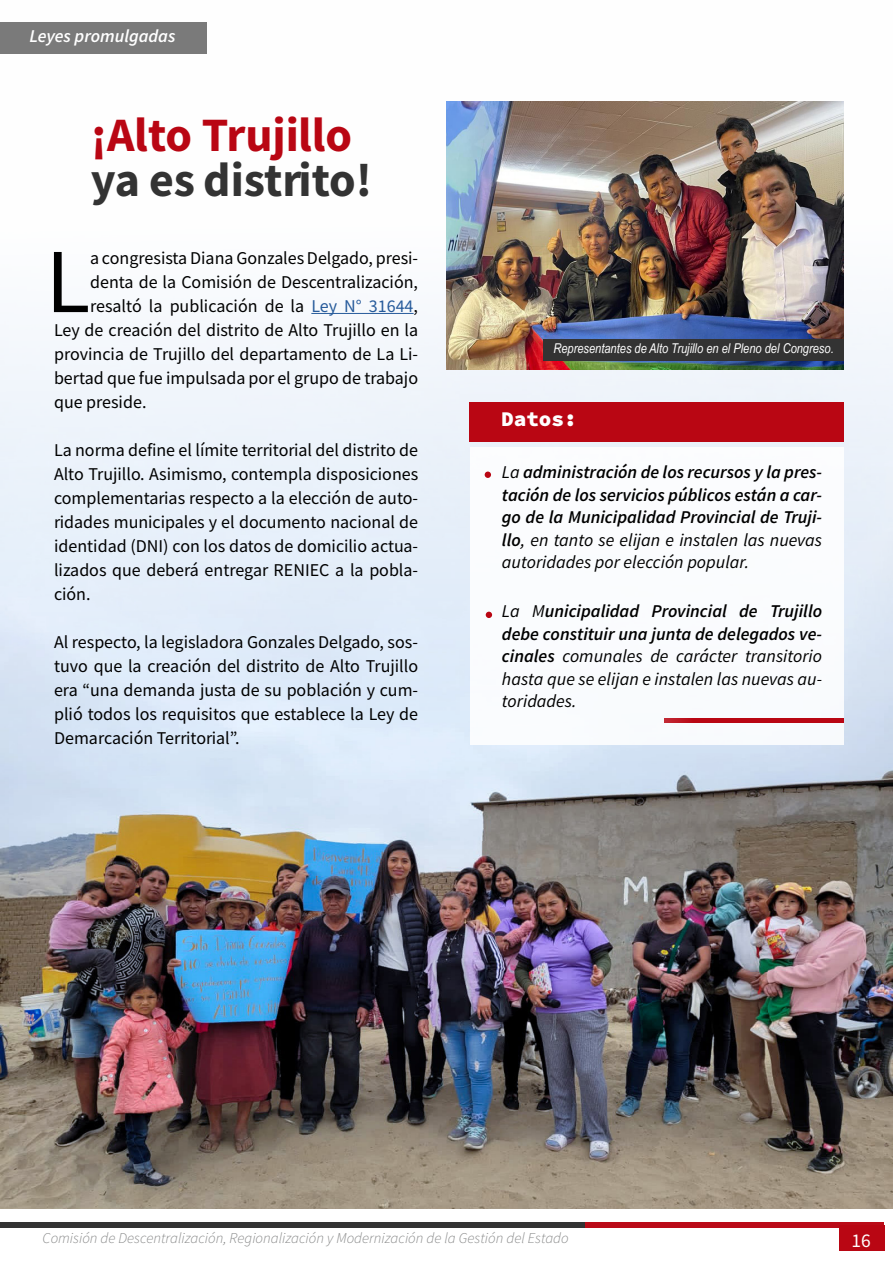
<style>
.page{position:relative;width:893px;height:1263px;background:#fff}
.page>*{position:absolute;margin:0;border:0;box-sizing:border-box;transform-origin:0 0}
.t1{font:91.65px "Source Sans Variable";color:#000}
.t2{font:48px "Source Sans Variable";letter-spacing:.055em;color:#b90613}
.t3{font:48px "Source Sans Variable";letter-spacing:.055em;color:#333}
.t4{font:21px "Source Code Variable";color:#fff}
.t5{font:19.5px "Source Sans Variable";color:#fff}
.t6{font:18px/24px "Source Sans Variable";letter-spacing:.02em;color:#000;text-align:justify}
.t7{font:italic 18px/22.5px "Source Sans Variable";letter-spacing:.015em;color:#000;text-align:justify}
.t8{font:italic 18px "Source Sans Variable";letter-spacing:.025em;color:#fff}
.t9{font:italic 15px "Source Sans Variable";letter-spacing:.005em;color:#878888}
.t10{font:italic 13.5px "Arial Narrow";color:#fff}
.s1{color:#275b9b}
</style>
<div class="page">
<img style="left:0;top:50px;width:893px;height:1159px">
<img style="left:446px;top:102px;width:398px;height:268px">
<div style="left:471px;top:448px;width:373px;height:297px;background:#fff"></div>
<div style="left:544px;top:339px;width:300px;height:22px;background:#333"></div>
<div style="left:469px;top:402px;width:375px;height:39px;background:#b90613"></div>
<svg style="left:485px;top:472px;width:6px;height:6px"></svg>
<div style="left:0;top:1222px;width:588px;height:5px;background:#333"></div>
<div style="left:585px;top:1222px;width:299px;height:5px;background:#ba0b18"></div>
<div style="left:839px;top:1225px;width:45px;height:26px;background:#b90613"></div>
<svg style="left:486px;top:612px;width:6px;height:6px"></svg>
<div style="left:665px;top:718px;width:179px;height:5px;background:#b90613"></div>
<hr style="left:311px;top:313px;width:103px;height:1px;background:#275b9b">
<div style="left:0;top:22px;width:207px;height:28px;background:#7a7a7a"></div>
<hr style="left:0;top:52px;width:207px;height:2px;background:#333">
<p class="t8" style="left:30px;top:25px;width:147px">Leyes promulgadas</p>
<h2 class="t2" style="left:91px;top:106px;width:262px">¡Alto Trujillo</h2>
<h2 class="t3" style="left:91px;top:151px;width:279px">ya es distrito!</h2>
<h1 class="t1" style="left:46px;top:226px;width:44px">L</h1>
<p class="t6" style="left:90px;top:246px;width:329px">a congresista Diana Gonzales Delgado, presi-</p>
<p class="t6" style="left:90px;top:270px;width:329px">denta de la Comisión de Descentralización,</p>
<p class="t6" style="left:90px;top:294px;width:329px">resaltó la publicación de la <span class="s1">Ley N° 31644</span>,</p>
<p class="t6" style="left:54px;top:318px;width:365px">Ley de creación del distrito de Alto Trujillo en la</p>
<p class="t6" style="left:54px;top:342px;width:365px">provincia de Trujillo del departamento de La Li-</p>
<p class="t6" style="left:54px;top:366px;width:365px">bertad que fue impulsada por el grupo de trabajo</p>
<p class="t6" style="left:54px;top:390px;width:93px">que preside.</p>
<p class="t6" style="left:54px;top:438px;width:365px">La norma define el límite territorial del distrito de Alto Trujillo. Asimismo, contempla disposiciones complementarias respecto a la elección de auto&shy;ridades municipales y el documento nacional de identidad (DNI) con los datos de domicilio actua&shy;lizados que deberá entregar RENIEC a la pobla&shy;ción.</p>
<p class="t6" style="left:54px;top:630px;width:365px">Al respecto, la legisladora Gonzales Delgado, sos&shy;tuvo que la creación del distrito de Alto Trujillo era “una demanda justa de su población y cum&shy;plió todos los requisitos que establece la Ley de Demarcación Territorial”.</p>
<p class="t10" style="left:553px;top:338px;width:282px">Representantes de Alto Trujillo en el Pleno del Congreso.</p>
<p class="t4" style="left:501px;top:404px;width:77px">Datos:</p>
<p class="t7" style="left:502px;top:461px;width:321px">La administración de los recursos y la pres&shy;tación de los servicios públicos están a car&shy;go de la Municipalidad Provincial de Truji&shy;llo, en tanto se elijan e instalen las nuevas autoridades por elección popular.</p>
<p class="t7" style="left:502px;top:600px;width:321px">La Municipalidad Provincial de Trujillo debe constituir una junta de delegados ve&shy;cinales comunales de carácter transitorio hasta que se elijan e instalen las nuevas au&shy;toridades.</p>
<p class="t9" style="left:43px;top:1229px;width:528px">Comisión de Descentralización, Regionalización y Modernización de la Gestión del Estado</p>
<p class="t5" style="left:851px;top:1228px;width:20px">16</p>
</div>
